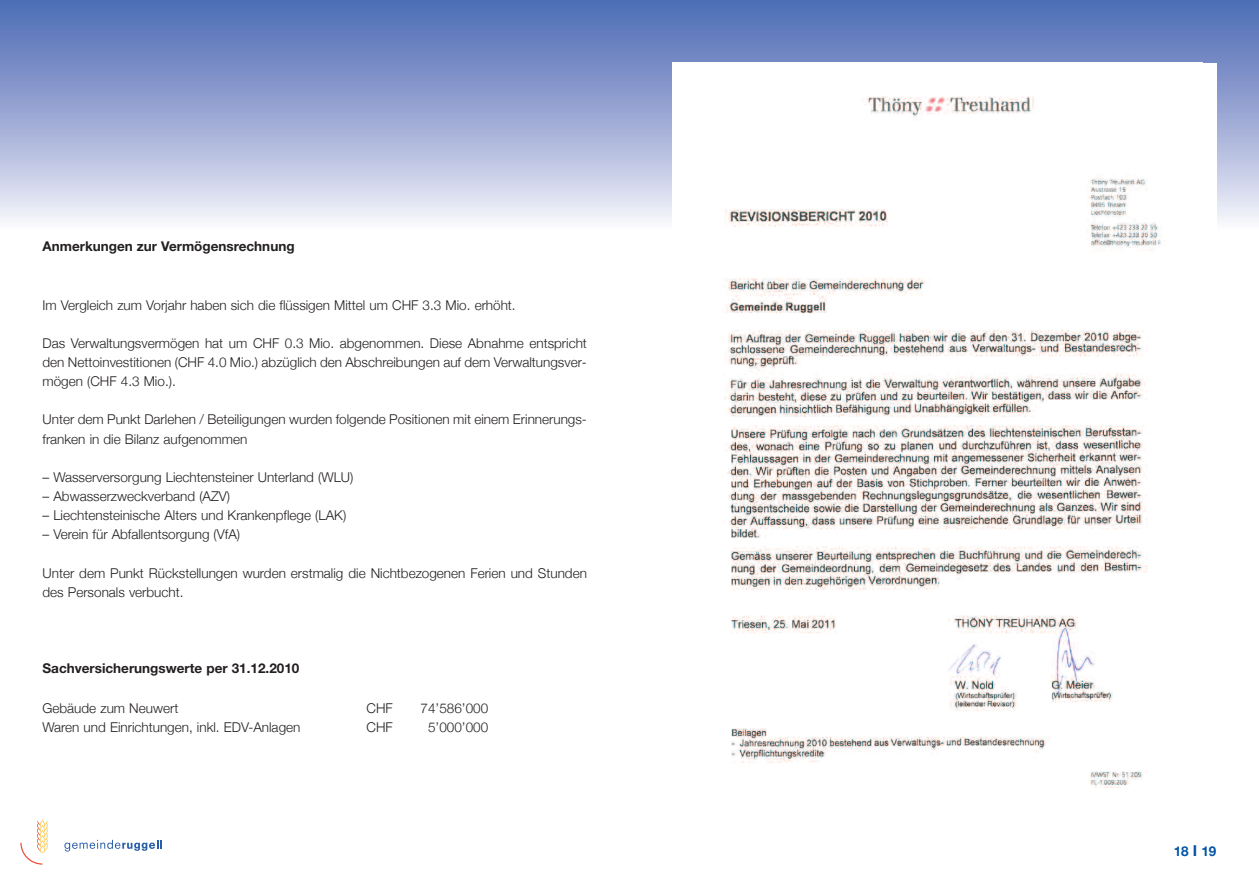
<style>
.page{position:relative;width:1259px;height:893px;background:#fff}
.page>*{position:absolute;margin:0;border:0;box-sizing:border-box;transform-origin:0 0}
.t1{font:300 13.5px/19.2px "Helvetica Neue";color:#231f20}
.t2{font:700 13.5px "Helvetica Neue LT Std";color:#231f20}
.t3{font:700 13.5px "Helvetica Neue";color:#0154a6}
.s1{font-size:15px}
</style>
<div class="page">
<div style="left:0;top:0;width:1259px;height:230px;background:linear-gradient(to bottom,#4966b3,#f4f2fa)"></div>
<div style="left:672px;top:63px;width:544px;height:740px;background:#fff"></div>
<img style="left:723px;top:96px;width:439px;height:692px">
<svg style="left:64px;top:840px;width:98px;height:12px"></svg>
<svg style="left:20px;top:820px;width:28px;height:45px"></svg>
<p class="t2" style="left:43px;top:242px;width:253px">Anmerkungen zur Vermögensrechnung</p>
<p class="t1" style="left:43px;top:295px;width:475px">Im Vergleich zum Vorjahr haben sich die flüssigen Mittel um CHF 3.3 Mio. erhöht.</p>
<p class="t1" style="left:43px;top:333px;width:546px;text-align:justify">Das Verwaltungsvermögen hat um CHF 0.3 Mio. abgenommen. Diese Abnahme entspricht den Nettoinvestitionen (CHF 4.0 Mio.) abzüglich den Abschreibungen auf dem Verwaltungsver&shy;mögen (CHF 4.3 Mio.).</p>
<p class="t1" style="left:43px;top:410px;width:546px">Unter dem Punkt Darlehen / Beteiligungen wurden folgende Positionen mit einem Erinnerungs&shy;franken in die Bilanz aufgenommen</p>
<p class="t1" style="left:43px;top:467px;width:312px">– Wasserversorgung Liechtensteiner Unterland (WLU)</p>
<p class="t1" style="left:43px;top:486px;width:189px">– Abwasserzweckverband (AZV)</p>
<p class="t1" style="left:43px;top:505px;width:305px">– Liechtensteinische Alters und Krankenpflege (LAK)</p>
<p class="t1" style="left:43px;top:525px;width:199px">– Verein für Abfallentsorgung (VfA)</p>
<p class="t1" style="left:42px;top:563px;width:546px">Unter dem Punkt Rückstellungen wurden erstmalig die Nichtbezogenen Ferien und Stunden des Personals verbucht.</p>
<p class="t2" style="left:42px;top:664px;width:258px">Sachversicherungswerte per 31.12.2010</p>
<p class="t1" style="left:42px;top:698px;width:137px">Gebäude zum Neuwert</p>
<p class="t1" style="left:366px;top:698px;width:28px">CHF</p>
<p class="t1" style="left:420px;top:698px;width:69px">74’586’000</p>
<p class="t1" style="left:42px;top:717px;width:259px">Waren und Einrichtungen, inkl. EDV-Anlagen</p>
<p class="t1" style="left:366px;top:717px;width:28px">CHF</p>
<p class="t1" style="left:428px;top:717px;width:62px">5’000’000</p>
<p class="t3" style="left:1173px;top:843px;width:44px">18 <span class="s1">I</span> 19</p>
</div>
